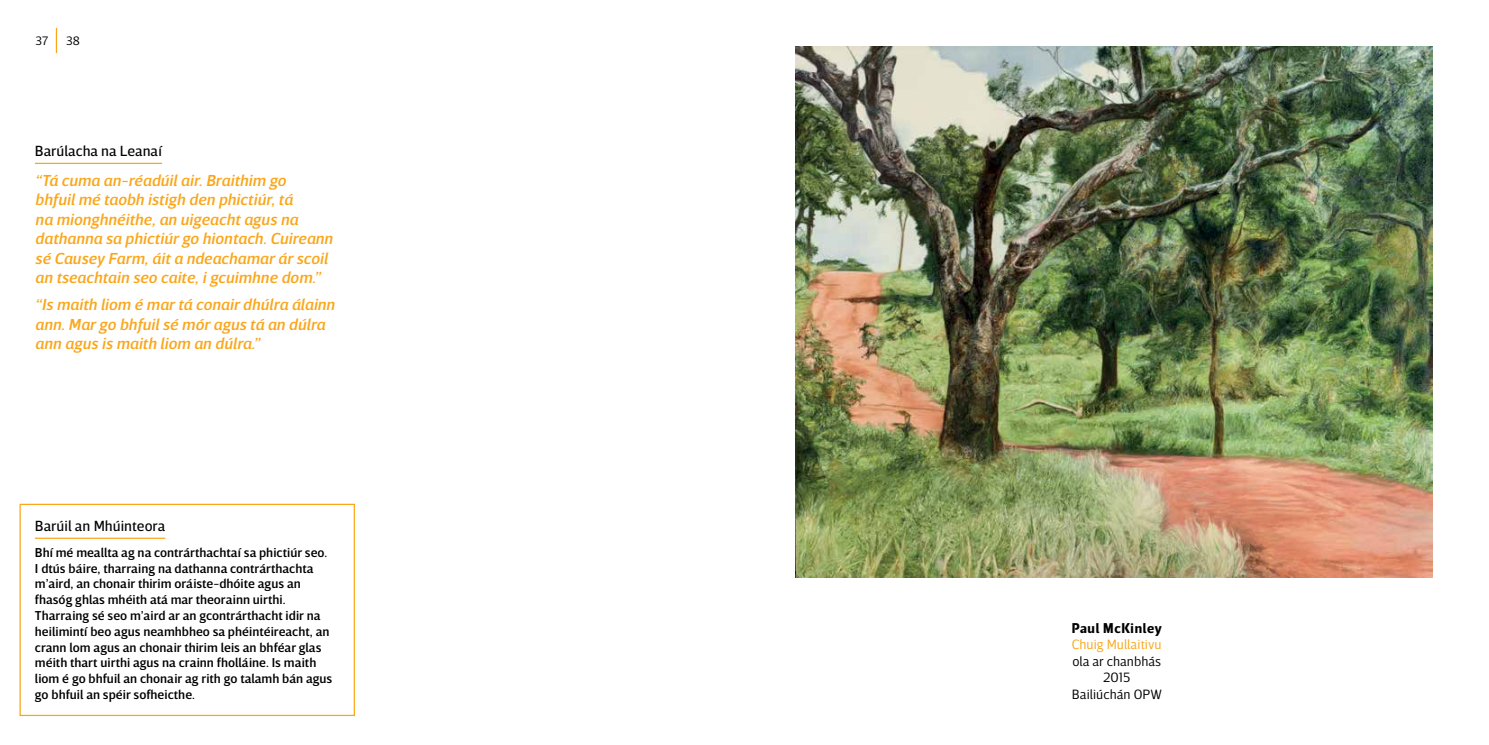
<style>
.page{position:relative;width:1489px;height:745px;background:#fff}
.page>*{position:absolute;margin:0;border:0;box-sizing:border-box;transform-origin:0 0}
.t1{font:italic 500 16.25px/19.5px "Breve Sans Text";color:#faa61a}
.t2{font:15px "Breve Sans Text";color:#000}
.t3{font:300 13.75px/16.5px "Breve Sans Text";color:#000;text-align:center}
.t4{font:300 13.75px "Breve Sans Text";color:#faa61a}
.t5{font:700 13.75px "Breve Sans Title";letter-spacing:.05em;color:#000}
.t6{font:500 13.12px/15.8px "Breve Sans Text";color:#000}
.t7{font:300 12.5px "Breve Sans Text";color:#000}
</style>
<div class="page">
<hr style="left:35px;top:537px;width:130px;height:1px;background:#faa61a">
<hr style="left:35px;top:163px;width:127px;height:1px;background:#faa61a">
<div style="left:19px;top:503px;width:336px;height:212px;border:1px solid #faa61a"></div>
<img style="left:795px;top:47px;width:637px;height:530px">
<svg style="left:56px;top:28px;width:1px;height:25px"></svg>
<p class="t7" style="left:35px;top:33px;width:14px">37</p>
<p class="t7" style="left:66px;top:33px;width:15px">38</p>
<p class="t2" style="left:35px;top:142px;width:129px">Barúlacha na Leanaí</p>
<p class="t1" style="left:35px;top:171px;width:299px">“Tá cuma an-réadúil air. Braithim go<br>bhfuil mé taobh istigh den phictiúr, tá<br>na mionghnéithe, an uigeacht agus na dathanna sa phictiúr go hiontach. Cuireann sé Causey Farm, áit a ndeachamar ár scoil an tseachtain seo caite, i gcuimhne dom.”</p>
<p class="t1" style="left:35px;top:295px;width:301px">“Is maith liom é mar tá conair dhúlra álainn ann. Mar go bhfuil sé mór agus tá an dúlra ann agus is maith liom an dúlra.”</p>
<p class="t2" style="left:35px;top:516px;width:132px">Barúil an Mhúinteora</p>
<p class="t6" style="left:35px;top:544px;width:299px">Bhí mé meallta ag na contrárthachtaí sa phictiúr seo.<br>I dtús báire, tharraing na dathanna contrárthachta m’aird, an chonair thirim oráiste-dhóite agus an fhasóg ghlas mhéith atá mar theorainn uirthi.<br>Tharraing sé seo m’aird ar an gcontrárthacht idir na heilimintí beo agus neamhbheo sa phéintéireacht, an crann lom agus an chonair thirim leis an bhféar glas méith thart uirthi agus na crainn fholláine. Is maith liom é go bhfuil an chonair ag rith go talamh bán agus go bhfuil an spéir sofheicthe.</p>
<p class="t5" style="left:1071px;top:619px;width:92px">Paul McKinley</p>
<p class="t4" style="left:1071px;top:636px;width:91px">Chuig Mullaitivu</p>
<p class="t3" style="left:1071px;top:652px;width:92px">ola ar chanbhás<br>2015<br>Bailiúchán OPW</p>
</div>
